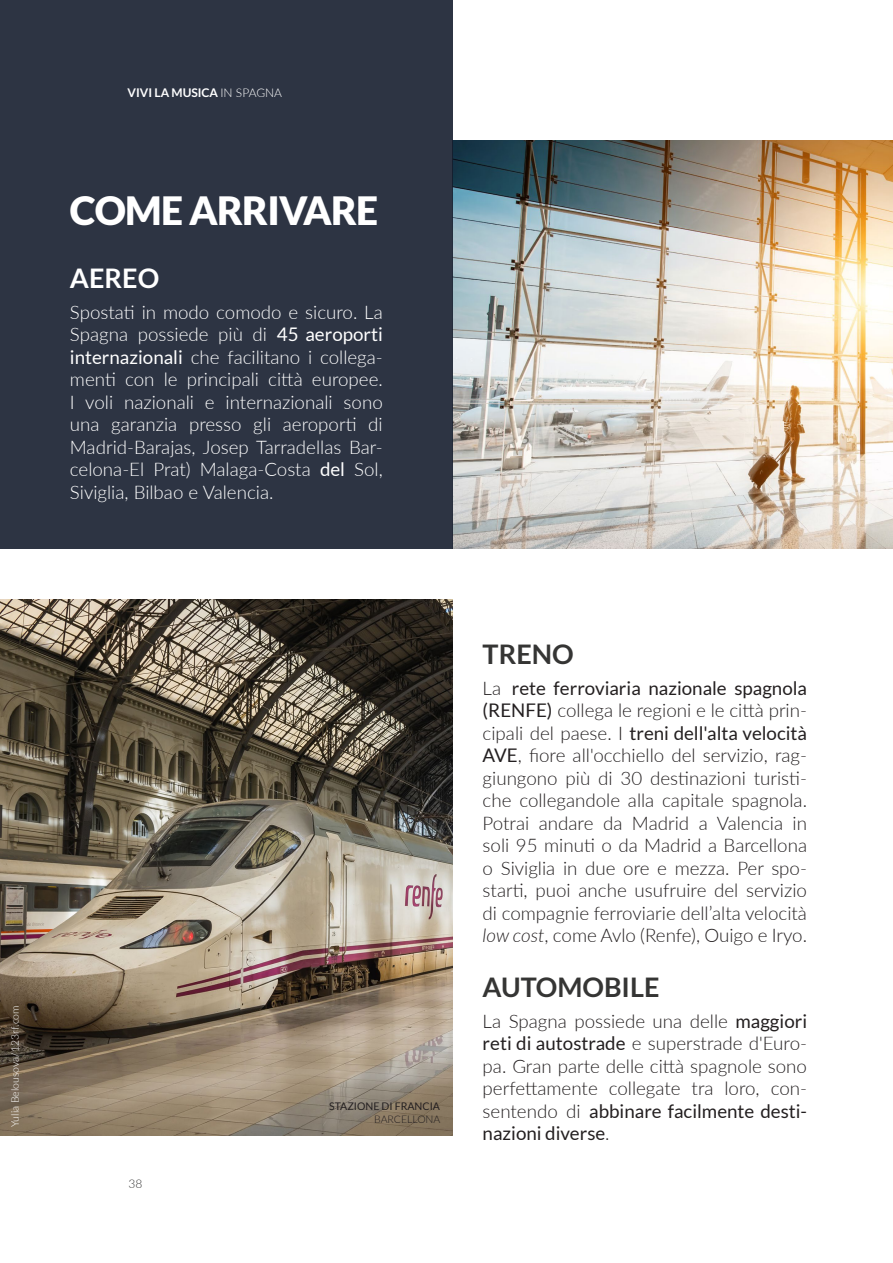
<style>
.page{position:relative;width:893px;height:1263px;background:#fff}
.page>*{position:absolute;margin:0;border:0;box-sizing:border-box;transform-origin:0 0}
.t1{font:900 39px "Lato";letter-spacing:-.02em;color:#fff}
.t2{font:700 27px "Lato";color:#353534}
.t3{font:700 27px "Lato";color:#fff}
.Body{font:300 18.75px/22.5px "Lato";color:#231f20;text-align:justify}
.Body-2{font:300 18.75px/22.5px "Lato";color:#fff;text-align:justify}
.t4{font:700 12px "Lato";color:#fff}
.t5{font:300 12px "Lato";color:#353534}
.PIE_ARRIBA{font:300 10.5px "Lato";color:#fff}
.PIE_ARRIBA-2{font:10.5px "Lato";color:#231f20}
.PIE_ARRIBA-3{font:300 10.5px "Lato";color:#231f20}
.s1{font-weight:300}
.s2{font-weight:400}
.s3{font-style:italic}
</style>
<div class="page">
<img style="left:453px;top:140px;width:440px;height:409px">
<img style="left:0;top:600px;width:453px;height:535px">
<div style="left:0;top:0;width:453px;height:549px;background:#2d3443"></div>
<p class="t4" style="left:128px;top:86px;width:156px">VIVI LA MUSICA <span class="s1">IN SPAGNA</span></p>
<h1 class="t1" style="left:70px;top:188px;width:310px">COME ARRIVARE</h1>
<h2 class="t3" style="left:70px;top:262px;width:91px">AEREO</h2>
<p class="Body-2" style="left:70px;top:300px;width:314px">Spostati in modo comodo e sicuro. La Spagna possiede più di <span class="s2">45 aeroporti internazionali</span> che facilitano i collega&shy;menti con le principali città europee.<br>I voli nazionali e internazionali sono una garanzia presso gli aeroporti di Madrid-Barajas, Josep Tarradellas Bar&shy;celona-El Prat) Malaga-Costa <span class="s2">del</span> Sol, Siviglia, Bilbao e Valencia.</p>
<p class="PIE_ARRIBA" style="left:8px;top:1127px;width:123px;rotate:-90deg">Yulia Belousova/123rf.com</p>
<p class="t5" style="left:128px;top:1175px;width:15px">38</p>
<p class="PIE_ARRIBA-2" style="left:329px;top:1100px;width:112px">STAZIONE DI FRANCIA</p>
<p class="PIE_ARRIBA-3" style="left:374px;top:1111px;width:68px">BARCELLONA</p>
<h2 class="t2" style="left:483px;top:638px;width:93px">TRENO</h2>
<p class="Body" style="left:483px;top:676px;width:326px">La <span class="s2">rete ferroviaria nazionale spagnola (RENFE)</span> collega le regioni e le città prin&shy;cipali del paese. I <span class="s2">treni dell'alta velocità AVE</span>, fiore all'occhiello del servizio, rag&shy;giungono più di 30 destinazioni turisti&shy;che collegandole alla capitale spagnola.<br>Potrai andare da Madrid a Valencia in soli 95 minuti o da Madrid a Barcellona o Siviglia in due ore e mezza. Per spo&shy;starti, puoi anche usufruire del servizio di compagnie ferroviarie dell’alta velocità <span class="s3">low cost</span>, come Avlo (Renfe), Ouigo e Iryo.</p>
<h2 class="t2" style="left:483px;top:971px;width:178px">AUTOMOBILE</h2>
<p class="Body" style="left:483px;top:1009px;width:326px">La Spagna possiede una delle <span class="s2">maggiori reti di autostrade</span> e superstrade d'Euro&shy;pa. Gran parte delle città spagnole sono perfettamente collegate tra loro, con&shy;sentendo di <span class="s2">abbinare facilmente desti&shy;nazioni diverse</span>.</p>
</div>
